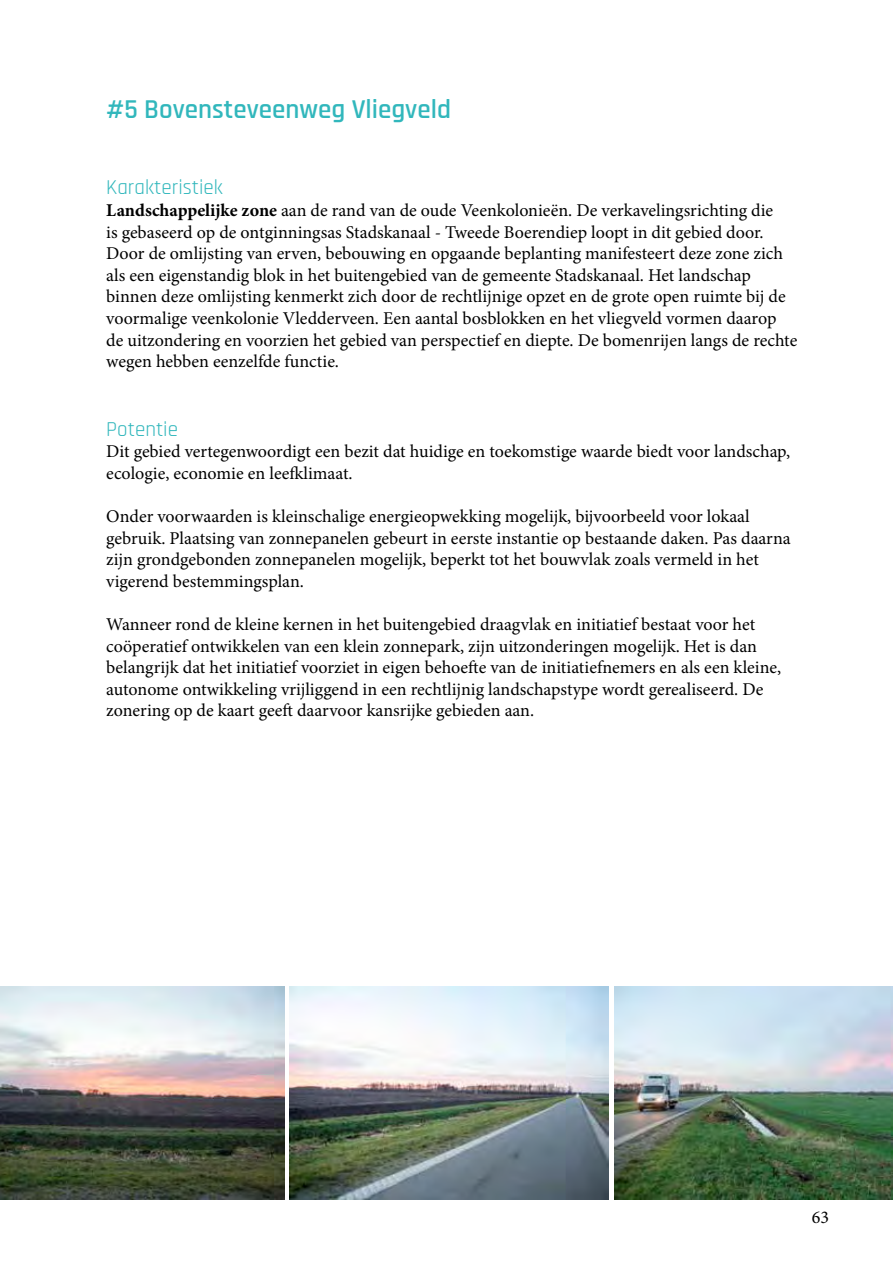
<style>
.page{position:relative;width:893px;height:1263px;background:#fff}
.page>*{position:absolute;margin:0;border:0;box-sizing:border-box;transform-origin:0 0}
.t1{font:600 27px "Rajdhani";color:#31b7bc}
.t2{font:21px "Rajdhani";color:#31b7bc}
.t3{font:18px/21.6px "Minion Pro";color:#000}
.s1{font-weight:700}
</style>
<div class="page">
<img style="left:0;top:986px;width:285px;height:213px">
<img style="left:289px;top:986px;width:319px;height:213px">
<img style="left:614px;top:986px;width:279px;height:213px">
<h1 class="t1" style="left:106px;top:93px;width:346px">#5 Bovensteveenweg Vliegveld</h1>
<p class="t2" style="left:106px;top:176px;width:118px">Karakteristiek</p>
<p class="t3" style="left:106px;top:199px;width:692px"><span class="s1">Landschappelijke zone</span> aan de rand van de oude Veenkolonieën. De verkavelingsrichting die<br>is gebaseerd op de ontginningsas Stadskanaal - Tweede Boerendiep loopt in dit gebied door.<br>Door de omlijsting van erven, bebouwing en opgaande beplanting manifesteert deze zone zich als een eigenstandig blok in het buitengebied van de gemeente Stadskanaal. Het landschap binnen deze omlijsting kenmerkt zich door de rechtlijnige opzet en de grote open ruimte bij de voormalige veenkolonie Vledderveen. Een aantal bosblokken en het vliegveld vormen daarop de uitzondering en voorzien het gebied van perspectief en diepte. De bomenrijen langs de rechte wegen hebben eenzelfde functie.</p>
<p class="t2" style="left:106px;top:417px;width:73px">Potentie</p>
<p class="t3" style="left:106px;top:441px;width:685px">Dit gebied vertegenwoordigt een bezit dat huidige en toekomstige waarde biedt voor landschap, ecologie, economie en leefklimaat.</p>
<p class="t3" style="left:106px;top:505px;width:686px">Onder voorwaarden is kleinschalige energieopwekking mogelijk, bijvoorbeeld voor lokaal gebruik. Plaatsing van zonnepanelen gebeurt in eerste instantie op bestaande daken. Pas daarna zijn grondgebonden zonnepanelen mogelijk, beperkt tot het bouwvlak zoals vermeld in het vigerend bestemmingsplan.</p>
<p class="t3" style="left:106px;top:613px;width:676px">Wanneer rond de kleine kernen in het buitengebied draagvlak en initiatief bestaat voor het coöperatief ontwikkelen van een klein zonnepark, zijn uitzonderingen mogelijk. Het is dan belangrijk dat het initiatief voorziet in eigen behoefte van de initiatiefnemers en als een kleine, autonome ontwikkeling vrijliggend in een rechtlijnig landschapstype wordt gerealiseerd. De zonering op de kaart geeft daarvoor kansrijke gebieden aan.</p>
<p class="t3" style="left:812px;top:1206px;width:19px">63</p>
</div>
